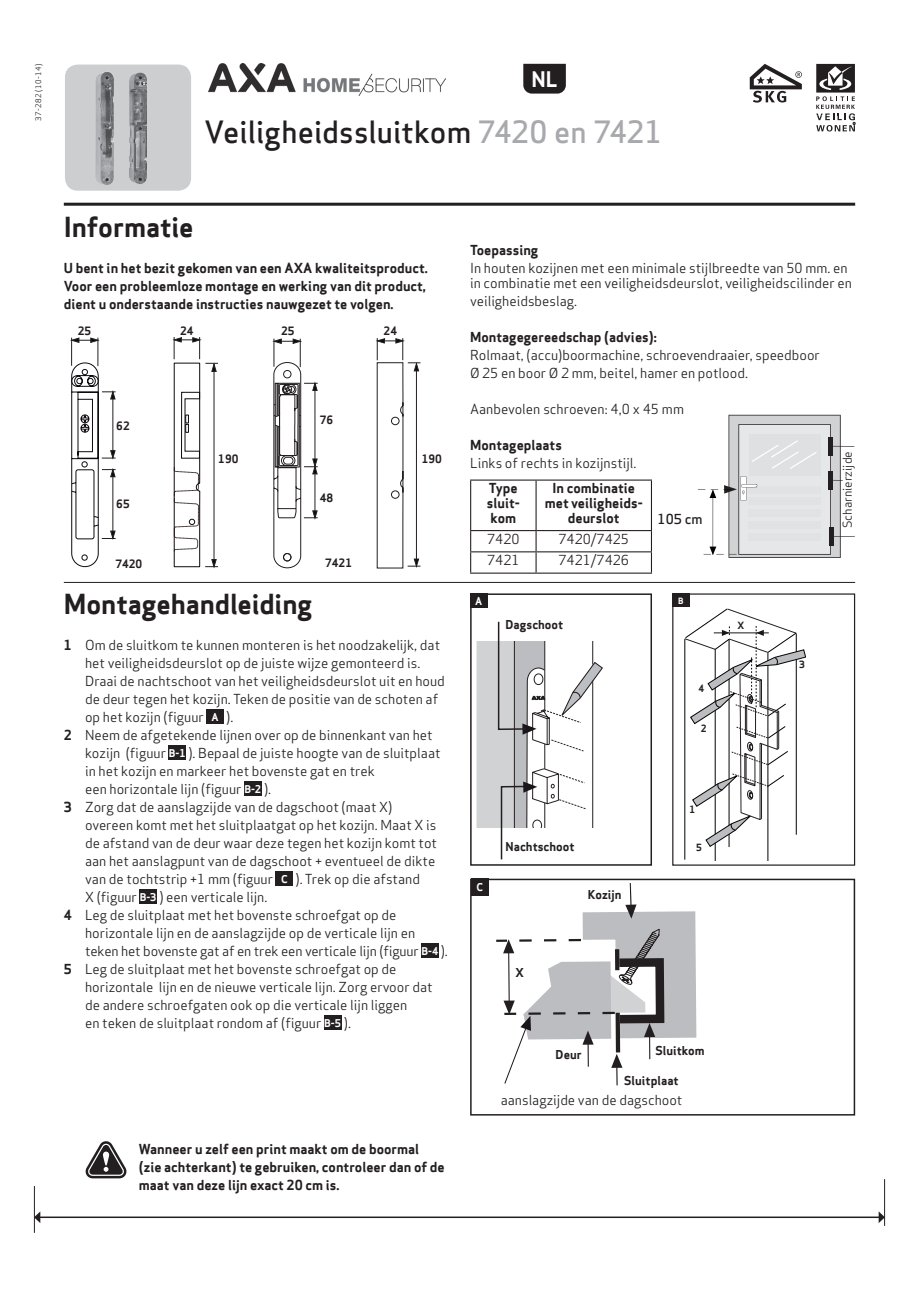
<style>
.page{position:relative;width:919px;height:1289px;background:#fff}
.page>*{position:absolute;margin:0;border:0;box-sizing:border-box;transform-origin:0 0}
.t1{font:500 30px "Apex Sans";color:#231f20}
.t2{font:700 27px "Apex Sans";letter-spacing:-.005em;color:#231f20}
.t3{font:700 21px "Apex Sans";color:#fff}
.t4{font:13.5px/15px "Apex Sans";color:#231f20}
.t5{font:700 13.5px/18px "Apex Sans";color:#231f20}
.t6{font:500 13.5px "Apex Sans";color:#231f20}
.t7{font:700 12px "Apex Sans";color:#231f20}
.t8{font:12px "Apex Sans";color:#231f20}
.t9{font:700 11.25px "Apex Sans";color:#231f20}
.t10{font:700 10.5px "Apex Sans";color:#fff}
.t11{font:700 9.75px "Apex Sans";color:#231f20}
.t12{font:700 8.55px "Apex Sans";color:#fff}
.t13{font:7.5px "Apex Sans";letter-spacing:.05em;color:#231f20}
.s1{color:#a8a9ad}
.s2{font-weight:700}
.s3{font-weight:700;font-size:10.5px;color:#fff}
</style>
<div class="page">
<hr style="left:64px;top:582px;width:791px;height:1px;background:#231f20">
<div style="left:206px;top:709px;width:17px;height:14px;background:#231f20"></div>
<div style="left:169px;top:745px;width:17px;height:14px;background:#231f20"></div>
<div style="left:244px;top:781px;width:17px;height:14px;background:#231f20"></div>
<div style="left:276px;top:871px;width:17px;height:14px;background:#231f20"></div>
<div style="left:140px;top:889px;width:17px;height:14px;background:#231f20"></div>
<div style="left:421px;top:943px;width:17px;height:14px;background:#231f20"></div>
<div style="left:324px;top:1015px;width:17px;height:14px;background:#231f20"></div>
<div style="left:470px;top:593px;width:17px;height:15px;background:#231f20"></div>
<div style="left:470px;top:593px;width:182px;height:272px;border:2px solid #231f20"></div>
<svg style="left:684px;top:608px;width:121px;height:252px"></svg>
<div style="left:672px;top:593px;width:17px;height:14px;background:#231f20"></div>
<div style="left:672px;top:593px;width:183px;height:272px;border:1px solid #231f20"></div>
<hr style="left:470px;top:479px;width:66px;height:1px;background:#231f20">
<hr style="left:536px;top:479px;width:116px;height:1px;background:#231f20">
<svg style="left:470px;top:480px;width:182px;height:93px"></svg>
<hr style="left:536px;top:551px;width:116px;height:1px;background:#231f20">
<hr style="left:536px;top:572px;width:116px;height:1px;background:#231f20">
<div style="left:471px;top:878px;width:17px;height:18px;background:#231f20"></div>
<div style="left:470px;top:878px;width:385px;height:237px;border:2px solid #231f20"></div>
<svg style="left:476px;top:621px;width:127px;height:239px"></svg>
<svg style="left:698px;top:415px;width:156px;height:143px"></svg>
<svg style="left:496px;top:883px;width:201px;height:203px"></svg>
<div style="left:65px;top:65px;width:126px;height:126px;background:#cdced0;border-radius:13px"></div>
<img style="left:129px;top:72px;width:18px;height:112px">
<img style="left:95px;top:72px;width:19px;height:113px">
<svg style="left:85px;top:1141px;width:42px;height:38px"></svg>
<hr style="left:40px;top:1216px;width:839px;height:1px;background:#231f20">
<svg style="left:35px;top:1212px;width:5px;height:11px"></svg>
<svg style="left:878px;top:1211px;width:6px;height:12px"></svg>
<hr style="left:884px;top:1179px;width:1px;height:46px;background:#231f20">
<hr style="left:34px;top:1185px;width:1px;height:47px;background:#231f20">
<hr style="left:64px;top:203px;width:791px;height:3px;background:#231f20">
<svg style="left:749px;top:64px;width:52px;height:39px"></svg>
<svg style="left:817px;top:122px;width:39px;height:10px"></svg>
<svg style="left:816px;top:64px;width:39px;height:67px"></svg>
<img style="left:208px;top:64px;width:237px;height:31px">
<svg style="left:523px;top:64px;width:43px;height:30px"></svg>
<svg style="left:71px;top:338px;width:45px;height:229px"></svg>
<svg style="left:172px;top:337px;width:46px;height:230px"></svg>
<svg style="left:376px;top:338px;width:44px;height:230px"></svg>
<svg style="left:272px;top:339px;width:46px;height:229px"></svg>
<div style="left:283px;top:457px;width:10px;height:7px;border:1px solid #231f20;border-radius:3px"></div>
<p class="t13" style="left:32px;top:121px;width:59px;rotate:-90deg">37-282 (10-14)</p>
<h3 class="t3" style="left:531px;top:65px;width:27px">NL</h3>
<h1 class="t1" style="left:204px;top:105px;width:459px">Veiligheidssluitkom <span class="s1">7420 en 7421</span></h1>
<h2 class="t2" style="left:64px;top:210px;width:131px">Informatie</h2>
<p class="t5" style="left:64px;top:259px;width:365px">U bent in het bezit gekomen van een AXA kwaliteitsproduct.<br>Voor een probleemloze montage en werking van dit product, dient u onderstaande instructies nauwgezet te volgen.</p>
<p class="t9" style="left:78px;top:323px;width:15px">25</p>
<p class="t9" style="left:180px;top:323px;width:15px">24</p>
<p class="t9" style="left:281px;top:323px;width:15px">25</p>
<p class="t9" style="left:383px;top:323px;width:15px">24</p>
<p class="t9" style="left:116px;top:419px;width:15px">62</p>
<p class="t9" style="left:116px;top:496px;width:15px">65</p>
<p class="t9" style="left:218px;top:451px;width:22px">190</p>
<p class="t9" style="left:320px;top:412px;width:15px">76</p>
<p class="t9" style="left:320px;top:491px;width:15px">48</p>
<p class="t9" style="left:115px;top:556px;width:28px">7420</p>
<p class="t9" style="left:325px;top:556px;width:28px">7421</p>
<p class="t9" style="left:421px;top:451px;width:22px">190</p>
<h2 class="t2" style="left:64px;top:586px;width:250px">Montagehandleiding</h2>
<p class="t4" style="left:64px;top:636px;width:378px"><span class="s2">1</span> Om de sluitkom te kunnen monteren is het noodzakelijk, dat</p>
<p class="t4" style="left:85px;top:654px;width:337px">het veiligheidsdeurslot op de juiste wijze gemonteerd is.</p>
<p class="t4" style="left:85px;top:672px;width:361px">Draai de nachtschoot van het veiligheidsdeurslot uit en houd</p>
<p class="t4" style="left:85px;top:690px;width:354px">de deur tegen het kozijn. Teken de positie van de schoten af</p>
<p class="t4" style="left:85px;top:708px;width:150px">op het kozijn (figuur <span class="s3">A</span> ).</p>
<p class="t4" style="left:64px;top:726px;width:370px"><span class="s2">2</span> Neem de afgetekende lijnen over op de binnenkant van het</p>
<p class="t4" style="left:85px;top:744px;width:357px">kozijn (figuur <span class="s3">B-1</span> ). Bepaal de juiste hoogte van de sluitplaat</p>
<p class="t4" style="left:85px;top:762px;width:291px">in het kozijn en markeer het bovenste gat en trek</p>
<p class="t4" style="left:85px;top:780px;width:187px">een horizontale lijn (figuur <span class="s3">B-2</span> ).</p>
<p class="t4" style="left:64px;top:798px;width:330px"><span class="s2">3</span> Zorg dat de aanslagzijde van de dagschoot (maat X)</p>
<p class="t4" style="left:85px;top:816px;width:353px">overeen komt met het sluitplaatgat op het kozijn. Maat X is</p>
<p class="t4" style="left:85px;top:834px;width:353px">de afstand van de deur waar deze tegen het kozijn komt tot</p>
<p class="t4" style="left:85px;top:852px;width:352px">aan het aanslagpunt van de dagschoot + eventueel de dikte</p>
<p class="t4" style="left:85px;top:870px;width:336px">van de tochtstrip +1 mm (figuur <span class="s3">C</span> ). Trek op die afstand</p>
<p class="t4" style="left:85px;top:888px;width:184px">X (figuur <span class="s3">B-3</span> ) een verticale lijn.</p>
<p class="t4" style="left:64px;top:906px;width:334px"><span class="s2">4</span> Leg de sluitplaat met het bovenste schroefgat op de</p>
<p class="t4" style="left:85px;top:924px;width:332px">horizontale lijn en de aanslagzijde op de verticale lijn en</p>
<p class="t4" style="left:85px;top:942px;width:364px">teken het bovenste gat af en trek een verticale lijn (figuur <span class="s3">B-4</span> ).</p>
<p class="t4" style="left:64px;top:960px;width:334px"><span class="s2">5</span> Leg de sluitplaat met het bovenste schroefgat op de</p>
<p class="t4" style="left:85px;top:978px;width:349px">horizontale lijn en de nieuwe verticale lijn. Zorg ervoor dat</p>
<p class="t4" style="left:85px;top:996px;width:323px">de andere schroefgaten ook op die verticale lijn liggen</p>
<p class="t4" style="left:85px;top:1014px;width:267px">en teken de sluitplaat rondom af (figuur <span class="s3">B-5</span> ).</p>
<p class="t5" style="left:139px;top:1139px;width:307px">Wanneer u zelf een print maakt om de boormal (zie achterkant) te gebruiken, controleer dan of de maat van deze lijn exact 20 cm is.</p>
<p class="t5" style="left:470px;top:241px;width:70px">Toepassing</p>
<p class="t4" style="left:470px;top:259px;width:383px">In houten kozijnen met een minimale stijlbreedte van 50 mm. en in combinatie met een veiligheidsdeurslot, veiligheidscilinder en</p>
<p class="t4" style="left:470px;top:292px;width:108px">veiligheidsbeslag.</p>
<p class="t5" style="left:470px;top:328px;width:188px">Montagegereedschap (advies):</p>
<p class="t4" style="left:470px;top:345px;width:351px;line-height:18px">Rolmaat, (accu)boormachine, schroevendraaier, speedboor<br>Ø 25 en boor Ø 2 mm, beitel, hamer en potlood.</p>
<p class="t4" style="left:470px;top:400px;width:215px">Aanbevolen schroeven: 4,0 x 45 mm</p>
<p class="t5" style="left:470px;top:436px;width:93px">Montageplaats</p>
<p class="t4" style="left:470px;top:454px;width:168px">Links of rechts in kozijnstijl.</p>
<p class="t8" style="left:837px;top:528px;width:78px;rotate:-90deg">Scharnierzijde</p>
<p class="t5" style="left:487px;top:481px;width:35px;line-height:15px">Type sluit&shy;kom</p>
<p class="t5" style="left:544px;top:481px;width:99px;line-height:15px;text-align:center">In combinatie met veiligheids&shy;deurslot</p>
<p class="t4" style="left:487px;top:530px;width:34px">7420</p>
<p class="t4" style="left:558px;top:530px;width:72px">7420/7425</p>
<p class="t4" style="left:487px;top:551px;width:34px">7421</p>
<p class="t4" style="left:558px;top:551px;width:72px">7421/7426</p>
<p class="t6" style="left:657px;top:507px;width:46px">105 cm</p>
<p class="t10" style="left:475px;top:594px;width:9px">A</p>
<p class="t7" style="left:505px;top:617px;width:59px">Dagschoot</p>
<p class="t12" style="left:678px;top:595px;width:7px">B</p>
<p class="t11" style="left:698px;top:681px;width:7px">4</p>
<p class="t11" style="left:700px;top:722px;width:7px">2</p>
<p class="t10" style="left:476px;top:880px;width:8px">C</p>
<p class="t7" style="left:505px;top:838px;width:70px">Nachtschoot</p>
<p class="t7" style="left:588px;top:887px;width:35px">Kozijn</p>
<p class="t7" style="left:515px;top:965px;width:10px">X</p>
<p class="t11" style="left:689px;top:803px;width:7px">1</p>
<p class="t11" style="left:696px;top:841px;width:7px">5</p>
<p class="t7" style="left:555px;top:1047px;width:28px">Deur</p>
<p class="t7" style="left:655px;top:1042px;width:51px">Sluitkom</p>
<p class="t7" style="left:624px;top:1072px;width:56px">Sluitplaat</p>
<p class="t4" style="left:500px;top:1091px;width:183px">aanslagzijde van de dagschoot</p>
<p class="t11" style="left:737px;top:619px;width:8px">X</p>
<p class="t11" style="left:799px;top:657px;width:7px">3</p>
</div>
